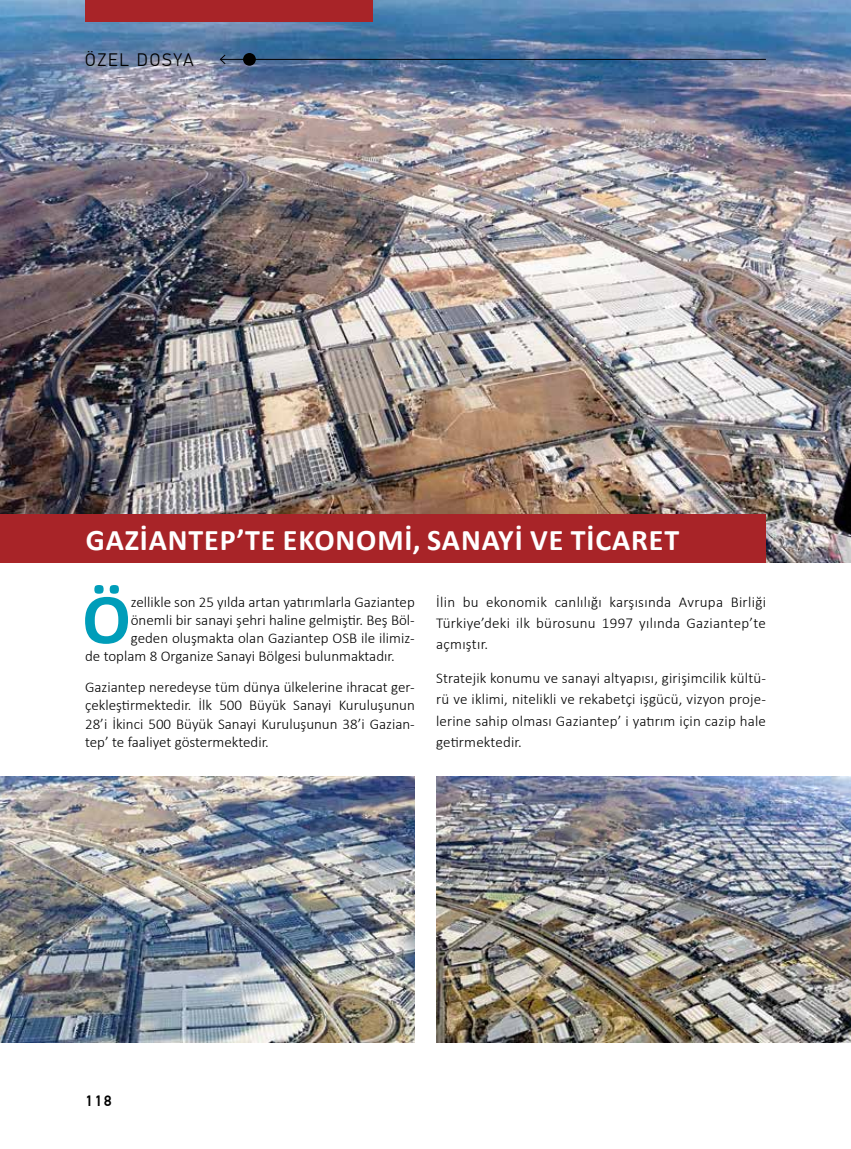
<style>
.page{position:relative;width:851px;height:1149px;background:#fff}
.page>*{position:absolute;margin:0;border:0;box-sizing:border-box;transform-origin:0 0}
.t1{font:700 71.7px "Calibri";color:#009db9}
.t2{font:700 30px "Calibri";letter-spacing:.03em;color:#fff}
.t3{font:300 18px "PF Din Text Pro";letter-spacing:.1em;color:#000}
.t4{font:300 15px/21.1px "Calibri";color:#000;text-align:justify}
.t5{font:500 15px "PF Din Text Pro";color:#000}
</style>
<div class="page">
<img style="left:0;top:0;width:850px;height:562px">
<div style="left:85px;top:0;width:288px;height:21px;background:#a82428"></div>
<div style="left:243px;top:53px;width:13px;height:13px;background:#000;border-radius:50%"></div>
<hr style="left:220px;top:59px;width:545px;height:1px;background:#000">
<svg style="left:220px;top:54px;width:6px;height:10px"></svg>
<div style="left:0;top:514px;width:765px;height:48px;background:#a82428"></div>
<img style="left:436px;top:776px;width:414px;height:266px">
<img style="left:0;top:776px;width:415px;height:266px">
<p class="t3" style="left:85px;top:50px;width:110px">ÖZEL DOSYA</p>
<h2 class="t2" style="left:86px;top:518px;width:595px">GAZİANTEP’TE EKONOMİ, SANAYİ VE TİCARET</h2>
<h1 class="t1" style="left:82px;top:568px;width:50px">Ö</h1>
<p class="t4" style="left:131px;top:591px;width:285px">zellikle son 25 yılda artan yatırımlarla Gaziantep</p>
<p class="t4" style="left:436px;top:591px;width:331px">İlin bu ekonomik canlılığı karşısında Avrupa Birliği Türkiye’deki ilk bürosunu 1997 yılında Gaziantep’te açmıştır.</p>
<p class="t4" style="left:436px;top:667px;width:331px">Stratejik konumu ve sanayi altyapısı, girişimcilik kültü&shy;rü ve iklimi, nitelikli ve rekabetçi işgücü, vizyon proje&shy;lerine sahip olması Gaziantep’ i yatırım için cazip hale getirmektedir.</p>
<p class="t4" style="left:131px;top:609px;width:285px">önemli bir sanayi şehri haline gelmiştir. Beş Böl-</p>
<p class="t4" style="left:131px;top:627px;width:285px">geden oluşmakta olan Gaziantep OSB ile ilimiz-</p>
<p class="t4" style="left:85px;top:645px;width:311px">de toplam 8 Organize Sanayi Bölgesi bulunmaktadır.</p>
<p class="t4" style="left:85px;top:677px;width:331px;line-height:18.1px">Gaziantep neredeyse tüm dünya ülkelerine ihracat ger&shy;çekleştirmektedir. İlk 500 Büyük Sanayi Kuruluşunun 28’i İkinci 500 Büyük Sanayi Kuruluşunun 38’i Gazian&shy;tep’ te faaliyet göstermektedir.</p>
<p class="t5" style="left:85px;top:1091px;width:28px">118</p>
</div>
